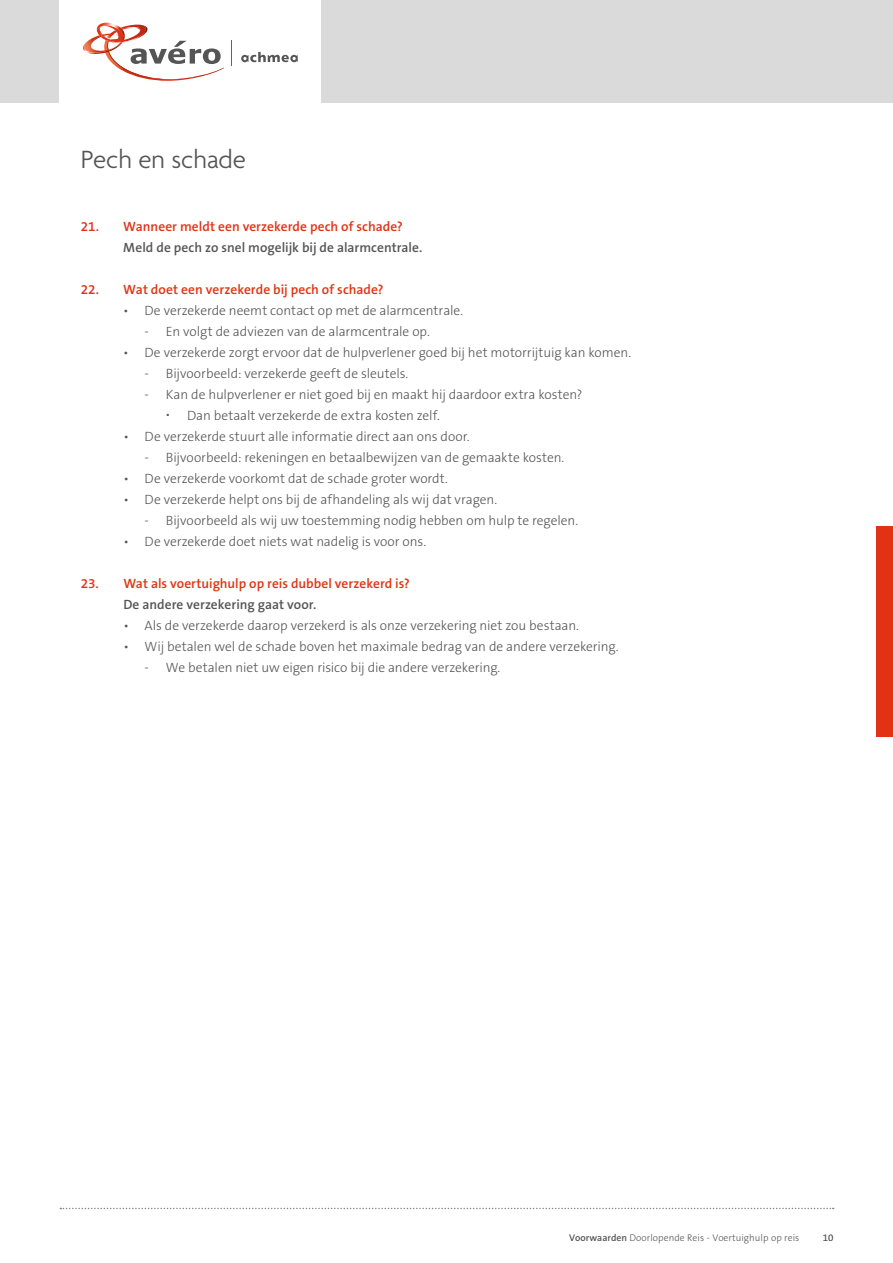
<style>
.page{position:relative;width:893px;height:1263px;background:#fff}
.page>*{position:absolute;margin:0;border:0;box-sizing:border-box;transform-origin:0 0}
.t1{font:300 27px "Agenda";color:#555}
.t2{font:300 13.5px/21px "The Sans B3";letter-spacing:-.005em;color:#555}
.t3{font:600 13.5px "The Sans B6";letter-spacing:.005em;color:#e13214}
.t4{font:600 13.5px "The Sans B6";letter-spacing:.005em;color:#555}
.t5{font:300 9.75px "The Sans B3";letter-spacing:.005em;color:#555}
.s1{font-family:"The Sans B6";font-weight:600}
</style>
<div class="page">
<div style="left:0;top:0;width:893px;height:103px;background:#dadada"></div>
<div style="left:60px;top:0;width:261px;height:103px;background:#fff"></div>
<svg style="left:241px;top:52px;width:57px;height:10px"></svg>
<svg style="left:83px;top:22px;width:141px;height:59px"></svg>
<svg style="left:231px;top:41px;width:1px;height:25px"></svg>
<svg style="left:60px;top:1208px;width:774px;height:1px"></svg>
<div style="left:876px;top:526px;width:17px;height:211px;background:#e13214"></div>
<h1 class="t1" style="left:81px;top:145px;width:167px">Pech en schade</h1>
<p class="t3" style="left:81px;top:219px;width:324px">21. Wanneer meldt een verzekerde pech of schade?</p>
<p class="t4" style="left:123px;top:240px;width:301px">Meld de pech zo snel mogelijk bij de alarmcentrale.</p>
<p class="t3" style="left:81px;top:282px;width:304px">22. Wat doet een verzekerde bij pech of schade?</p>
<p class="t2" style="left:123px;top:301px;width:341px">• De verzekerde neemt contact op met de alarmcentrale.</p>
<p class="t2" style="left:145px;top:322px;width:287px">- En volgt de adviezen van de alarmcentrale op.</p>
<p class="t2" style="left:123px;top:343px;width:509px">• De verzekerde zorgt ervoor dat de hulpverlener goed bij het motorrijtuig kan komen.</p>
<p class="t2" style="left:145px;top:364px;width:265px">- Bijvoorbeeld: verzekerde geeft de sleutels.</p>
<p class="t2" style="left:187px;top:385px;width:397px;text-indent:-43px">- Kan de hulpverlener er niet goed bij en maakt hij daardoor extra kosten?<br>Dan betaalt verzekerde de extra kosten zelf.</p>
<p class="t2" style="left:123px;top:427px;width:348px">• De verzekerde stuurt alle informatie direct aan ons door.</p>
<p class="t2" style="left:145px;top:448px;width:421px">- Bijvoorbeeld: rekeningen en betaalbewijzen van de gemaakte kosten.</p>
<p class="t2" style="left:123px;top:469px;width:326px">• De verzekerde voorkomt dat de schade groter wordt.</p>
<p class="t2" style="left:123px;top:490px;width:375px">• De verzekerde helpt ons bij de afhandeling als wij dat vragen.</p>
<p class="t2" style="left:145px;top:511px;width:435px">- Bijvoorbeeld als wij uw toestemming nodig hebben om hulp te regelen.</p>
<p class="t2" style="left:123px;top:532px;width:304px">• De verzekerde doet niets wat nadelig is voor ons.</p>
<p class="t3" style="left:81px;top:576px;width:331px">23. Wat als voertuighulp op reis dubbel verzekerd is?</p>
<p class="t4" style="left:123px;top:597px;width:194px">De andere verzekering gaat voor.</p>
<p class="t2" style="left:123px;top:616px;width:457px">• Als de verzekerde daarop verzekerd is als onze verzekering niet zou bestaan.</p>
<p class="t2" style="left:123px;top:637px;width:497px">• Wij betalen wel de schade boven het maximale bedrag van de andere verzekering.</p>
<p class="t2" style="left:145px;top:658px;width:357px">- We betalen niet uw eigen risico bij die andere verzekering.</p>
<p class="t5" style="left:569px;top:1233px;width:232px"><span class="s1">Voorwaarden</span> Doorlopende Reis - Voertuighulp op reis</p>
<p class="t5" style="left:823px;top:1233px;width:12px">10</p>
</div>
